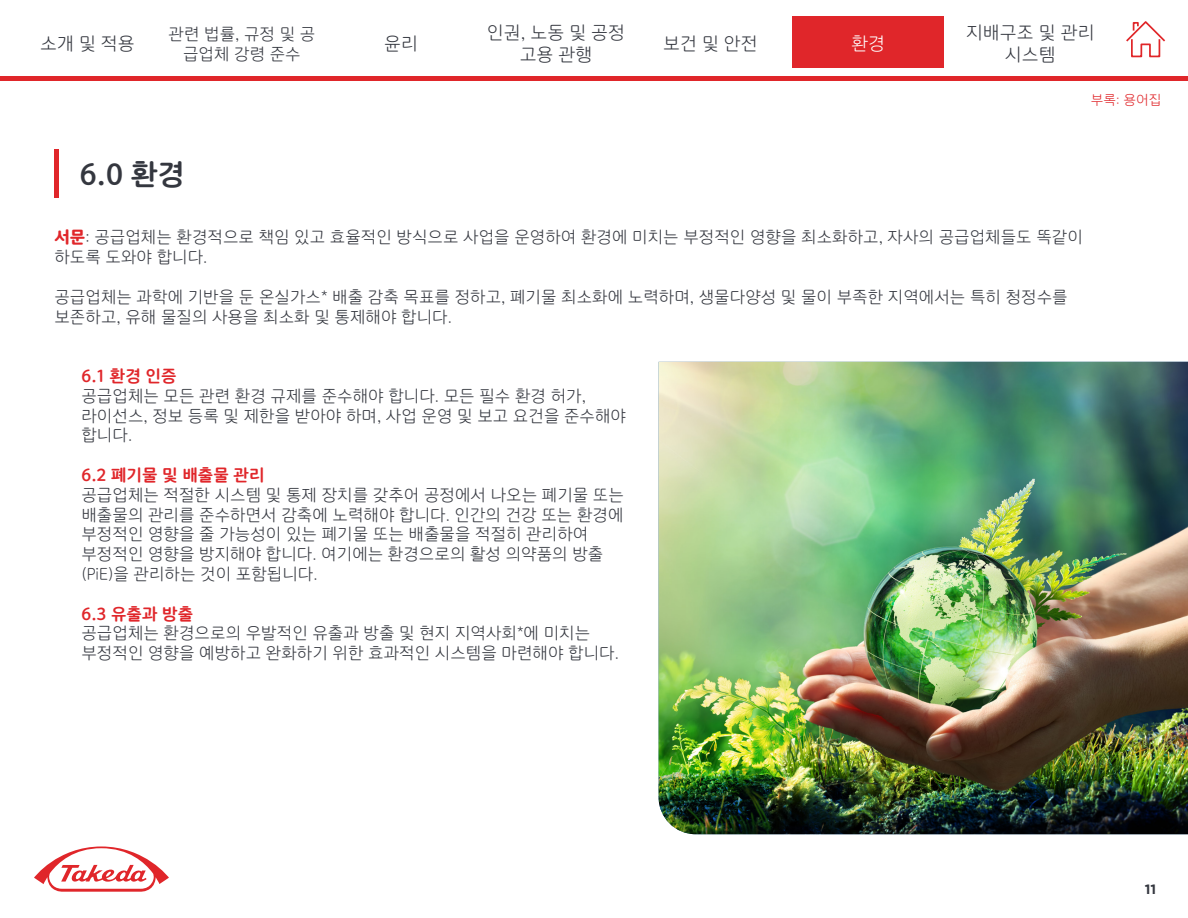
<style>
.page{position:relative;width:1188px;height:918px;background:#fff}
.page>*{position:absolute;margin:0;border:0;box-sizing:border-box;transform-origin:0 0}
.t1{font:28.5px "TT Gulim B";color:#34373f}
.t2{font:18px/21.6px "TT Gulim L";color:#34373f;text-align:center}
.t3{font:18px "TT Gulim L";color:#fff}
.t4{font:16.5px/19.8px "TT Gulim L";color:#34373f}
.t5{font:16.5px "TT Gulim B";color:#e0262a}
.t6{font:13.5px "TT Gulim L";color:#e0262a}
.t7{font:700 13.5px "Gotham";color:#34373f}
.s1{font-family:"TT Gulim H";color:#e0262a}
</style>
<div class="page">
<div style="left:793px;top:17px;width:151px;height:51px;background:#e0262a"></div>
<svg style="left:34px;top:846px;width:135px;height:46px"></svg>
<hr style="left:0;top:77px;width:1188px;height:4px;background:#e0262a">
<svg style="left:1126px;top:21px;width:39px;height:37px"></svg>
<div style="left:54px;top:149px;width:5px;height:48px;background:#e0262a"></div>
<img style="left:659px;top:362px;width:529px;height:472px">
<p class="t2" style="left:40px;top:33px;width:96px">소개 및 적용</p>
<p class="t4" style="left:169px;top:24px;width:148px;text-align:center">관련 법률, 규정 및 공 급업체 강령 준수</p>
<p class="t2" style="left:384px;top:33px;width:35px">윤리</p>
<p class="t2" style="left:487px;top:23px;width:140px">인권, 노동 및 공정 고용 관행</p>
<p class="t2" style="left:663px;top:33px;width:96px">보건 및 안전</p>
<p class="t3" style="left:851px;top:35px;width:35px">환경</p>
<p class="t2" style="left:966px;top:23px;width:130px">지배구조 및 관리 시스템</p>
<p class="t6" style="left:1091px;top:93px;width:72px">부록: 용어집</p>
<h1 class="t1" style="left:80px;top:160px;width:106px">6.0 환경</h1>
<p class="t4" style="left:54px;top:228px;width:1030px"><span class="s1">서문</span>: 공급업체는 환경적으로 책임 있고 효율적인 방식으로 사업을 운영하여 환경에 미치는 부정적인 영향을 최소화하고, 자사의 공급업체들도 똑같이 하도록 도와야 합니다.</p>
<p class="t4" style="left:54px;top:287px;width:1015px">공급업체는 과학에 기반을 둔 온실가스* 배출 감축 목표를 정하고, 폐기물 최소화에 노력하며, 생물다양성 및 물이 부족한 지역에서는 특히 청정수를 보존하고, 유해 물질의 사용을 최소화 및 통제해야 합니다.</p>
<p class="t5" style="left:81px;top:368px;width:97px">6.1 환경 인증</p>
<p class="t4" style="left:81px;top:386px;width:546px">공급업체는 모든 관련 환경 규제를 준수해야 합니다. 모든 필수 환경 허가, 라이선스, 정보 등록 및 제한을 받아야 하며, 사업 운영 및 보고 요건을 준수해야 합니다.</p>
<p class="t5" style="left:81px;top:467px;width:185px">6.2 폐기물 및 배출물 관리</p>
<p class="t4" style="left:81px;top:485px;width:544px">공급업체는 적절한 시스템 및 통제 장치를 갖추어 공정에서 나오는 폐기물 또는 배출물의 관리를 준수하면서 감축에 노력해야 합니다. 인간의 건강 또는 환경에 부정적인 영향을 줄 가능성이 있는 폐기물 또는 배출물을 적절히 관리하여 부정적인 영향을 방지해야 합니다. 여기에는 환경으로의 활성 의약품의 방출 (PiE)을 관리하는 것이 포함됩니다.</p>
<p class="t5" style="left:81px;top:605px;width:113px">6.3 유출과 방출</p>
<p class="t4" style="left:81px;top:624px;width:539px">공급업체는 환경으로의 우발적인 유출과 방출 및 현지 지역사회*에 미치는 부정적인 영향을 예방하고 완화하기 위한 효과적인 시스템을 마련해야 합니다.</p>
<p class="t7" style="left:1145px;top:880px;width:13px">11</p>
</div>
